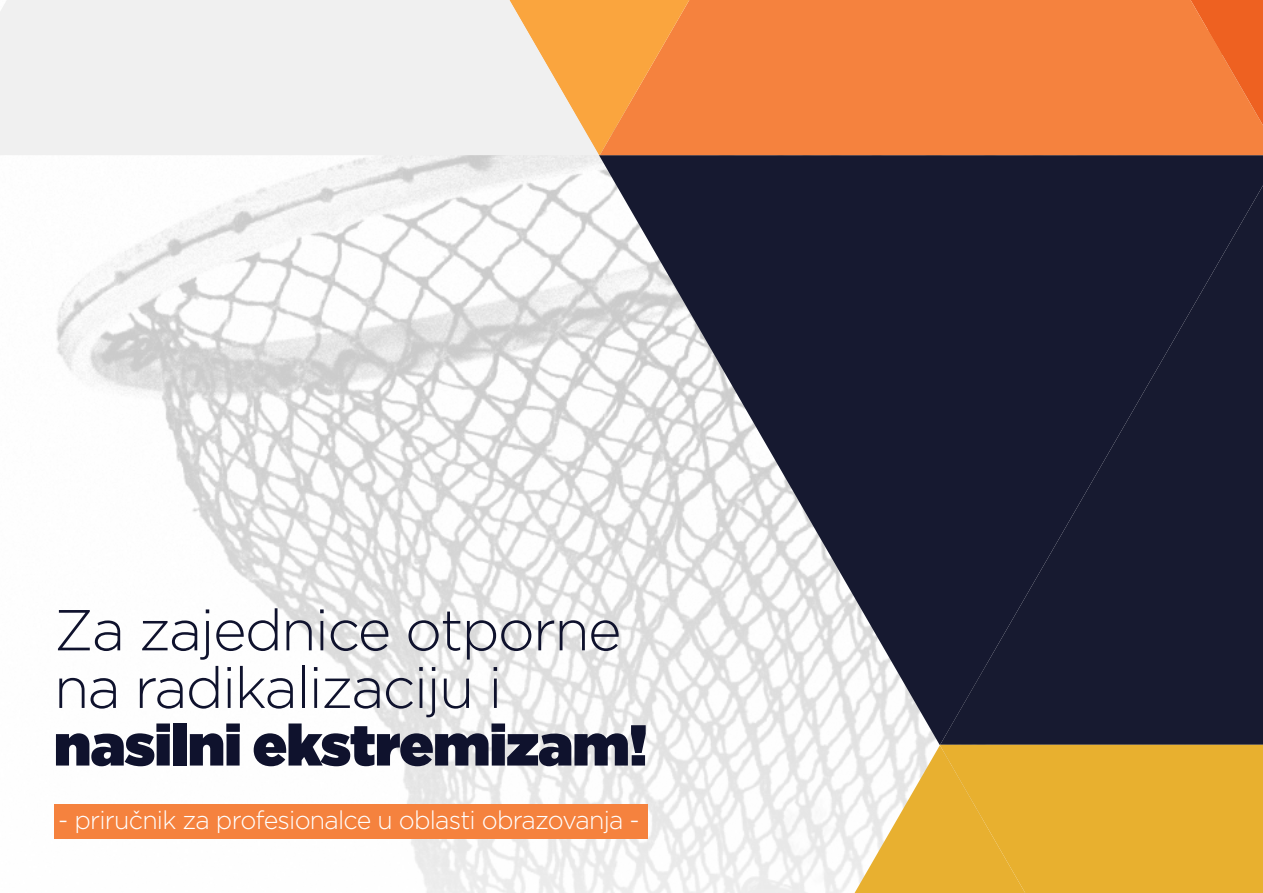
<style>
.page{position:relative;width:1263px;height:893px;background:#fff}
.page>*{position:absolute;margin:0;border:0;box-sizing:border-box;transform-origin:0 0}
.t1{font:300 57.6px/57.6px "Gotham";letter-spacing:-.03em;color:#0f122d}
.t2{font:900 57.6px "Gotham";letter-spacing:-.01em;color:#0f122d}
.t3{font:300 25.5px "Gotham";letter-spacing:-.03em;color:#fff}
</style>
<div class="page">
<img style="left:56px;top:155px;width:798px;height:738px">
<svg style="left:599px;top:155px;width:664px;height:590px;fill:#161930"></svg>
<div style="left:940px;top:185px;width:323px;height:560px;background:#171a30"></div>
<div style="left:1025px;top:745px;width:238px;height:148px;background:#e8b02f"></div>
<svg style="left:854px;top:745px;width:171px;height:148px"></svg>
<div style="left:689px;top:0;width:574px;height:155px;background:#f5823e"></div>
<svg style="left:599px;top:0;width:90px;height:155px;background:#f7943e"></svg>
<svg style="left:0;top:0;width:599px;height:155px;fill:#f0f0f0"></svg>
<div style="left:54px;top:804px;width:594px;height:35px;background:#f5823e"></div>
<h1 class="t1" style="left:54px;top:600px;width:569px">Za zajednice otporne na radikalizaciju i</h1>
<h1 class="t2" style="left:54px;top:704px;width:595px">nasilni ekstremizam!</h1>
<p class="t3" style="left:58px;top:804px;width:583px">- priručnik za profesionalce u oblasti obrazovanja -</p>
</div>
